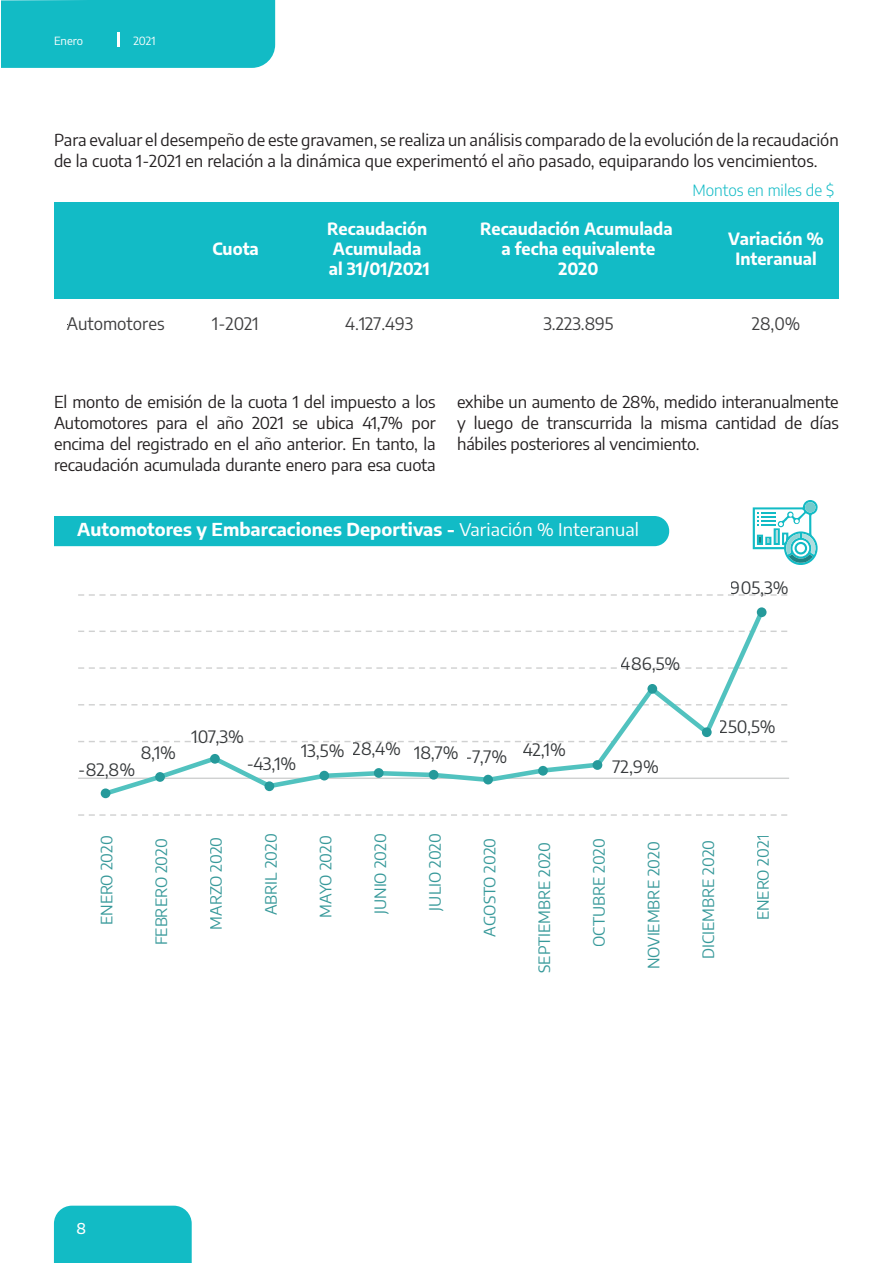
<style>
.page{position:relative;width:893px;height:1263px;background:#fff}
.page>*{position:absolute;margin:0;border:0;box-sizing:border-box;transform-origin:0 0}
.t1{font:700 17.55px "Encode Sans";color:#fff;scale:1.04 1}
.t2{font:17.25px "Encode Sans";color:#3e3e3f}
.t3{font:17.1px "Encode Sans";color:#373a3c}
.t4{font:700 16.65px/20px "Encode Sans";color:#fff;text-align:center}
.t5{font:16.5px/21px "Encode Sans";color:#231f20;text-align:justify}
.t6{font:15.75px "Encode Sans";color:#37999a}
.t7{font:300 15.45px "Encode Sans";color:#12bbc6}
.t8{font:500 15px "Encode Sans";color:#fff}
.t9{font:11.25px "Encode Sans";color:#fff}
.s1{font-weight:400}
</style>
<div class="page">
<div style="left:1px;top:0;width:274px;height:68px;background:#12bbc5"></div>
<hr style="left:117px;top:33px;width:3px;height:14px;background:#fff">
<div style="left:54px;top:1206px;width:138px;height:57px;background:#12bbc5"></div>
<div style="left:54px;top:202px;width:785px;height:96px;background:#12bbc6"></div>
<div style="left:54px;top:516px;width:615px;height:30px;background:#12bbc6"></div>
<svg style="left:753px;top:500px;width:65px;height:65px"></svg>
<svg style="left:78px;top:594px;width:709px;height:2px"></svg>
<svg style="left:78px;top:631px;width:710px;height:1px"></svg>
<svg style="left:78px;top:667px;width:710px;height:2px"></svg>
<svg style="left:78px;top:704px;width:710px;height:1px"></svg>
<svg style="left:78px;top:741px;width:710px;height:1px"></svg>
<svg style="left:78px;top:814px;width:710px;height:2px"></svg>
<hr style="left:78px;top:777px;width:711px;height:2px;background:#d0d1d1">
<svg style="left:100px;top:607px;width:667px;height:192px"></svg>
<div style="left:101px;top:788px;width:9px;height:10px;background:#259a9b;border-radius:50%"></div>
<div style="left:155px;top:772px;width:10px;height:10px;background:#259a9b;border-radius:50%"></div>
<div style="left:210px;top:754px;width:10px;height:10px;background:#259a9b;border-radius:50%"></div>
<div style="left:264px;top:781px;width:10px;height:10px;background:#259a9b;border-radius:50%"></div>
<div style="left:319px;top:771px;width:10px;height:9px;background:#259a9b;border-radius:50%"></div>
<div style="left:374px;top:768px;width:10px;height:10px;background:#259a9b;border-radius:50%"></div>
<div style="left:429px;top:770px;width:9px;height:10px;background:#259a9b;border-radius:50%"></div>
<div style="left:483px;top:775px;width:10px;height:9px;background:#259a9b;border-radius:50%"></div>
<div style="left:538px;top:766px;width:10px;height:10px;background:#259a9b;border-radius:50%"></div>
<div style="left:593px;top:760px;width:9px;height:10px;background:#259a9b;border-radius:50%"></div>
<div style="left:647px;top:684px;width:10px;height:10px;background:#259a9b;border-radius:50%"></div>
<div style="left:702px;top:727px;width:10px;height:10px;background:#259a9b;border-radius:50%"></div>
<div style="left:757px;top:607px;width:9px;height:10px;background:#259a9b;border-radius:50%"></div>
<p class="t9" style="left:54px;top:33px;width:31px">Enero</p>
<p class="t9" style="left:133px;top:33px;width:24px">2021</p>
<p class="t5" style="left:54px;top:129px;width:786px">Para evaluar el desempeño de este gravamen, se realiza un análisis comparado de la evolución de la recaudación de la cuota 1-2021 en relación a la dinámica que experimentó el año pasado, equiparando los vencimientos.</p>
<p class="t4" style="left:212px;top:238px;width:48px">Cuota</p>
<p class="t7" style="left:692px;top:180px;width:143px">Montos en miles de $</p>
<p class="t4" style="left:327px;top:218px;width:104px;text-align:left">Recaudación<br>Acumulada al 31/01/2021</p>
<p class="t4" style="left:480px;top:218px;width:194px">Recaudación Acumulada a fecha equivalente<br>2020</p>
<p class="t4" style="left:728px;top:228px;width:97px">Variación %<br>Interanual</p>
<p class="t2" style="left:67px;top:311px;width:99px">Automotores</p>
<p class="t2" style="left:212px;top:311px;width:48px">1-2021</p>
<p class="t2" style="left:345px;top:311px;width:70px">4.127.493</p>
<p class="t2" style="left:543px;top:311px;width:72px">3.223.895</p>
<p class="t2" style="left:752px;top:311px;width:50px">28,0%</p>
<p class="t5" style="left:54px;top:391px;width:383px">El monto de emisión de la cuota 1 del impuesto a los Automotores para el año 2021 se ubica 41,7% por encima del registrado en el año anterior. En tanto, la recaudación acumulada durante enero para esa cuota</p>
<p class="t5" style="left:457px;top:391px;width:383px">exhibe un aumento de 28%, medido interanualmente y luego de transcurrida la misma cantidad de días hábiles posteriores al vencimiento.</p>
<p class="t1" style="left:77px;top:516px;width:542px">Automotores y Embarcaciones Deportivas - <span class="s1">Variación % Interanual</span></p>
<p class="t3" style="left:141px;top:740px;width:37px">8,1%</p>
<p class="t3" style="left:79px;top:757px;width:58px">-82,8%</p>
<p class="t3" style="left:192px;top:725px;width:54px">107,3%</p>
<p class="t3" style="left:301px;top:739px;width:266px">13,5% 28,4% 18,7% -7,7% 42,1%</p>
<p class="t3" style="left:246px;top:751px;width:52px">-43,1%</p>
<p class="t3" style="left:621px;top:652px;width:61px">486,5%</p>
<p class="t3" style="left:612px;top:754px;width:48px">72,9%</p>
<p class="t3" style="left:731px;top:575px;width:59px">905,3%</p>
<p class="t3" style="left:720px;top:715px;width:57px">250,5%</p>
<p class="t6" style="left:96px;top:925px;width:91px;rotate:-90deg">ENERO 2020</p>
<p class="t6" style="left:150px;top:945px;width:109px;rotate:-90deg">FEBRERO 2020</p>
<p class="t6" style="left:205px;top:929px;width:94px;rotate:-90deg">MARZO 2020</p>
<p class="t6" style="left:260px;top:915px;width:83px;rotate:-90deg">ABRIL 2020</p>
<p class="t6" style="left:314px;top:917px;width:83px;rotate:-90deg">MAYO 2020</p>
<p class="t6" style="left:369px;top:914px;width:82px;rotate:-90deg">JUNIO 2020</p>
<p class="t6" style="left:424px;top:910px;width:79px;rotate:-90deg">JULIO 2020</p>
<p class="t6" style="left:478px;top:937px;width:100px;rotate:-90deg">AGOSTO 2020</p>
<p class="t6" style="left:533px;top:973px;width:132px;rotate:-90deg">SEPTIEMBRE 2020</p>
<p class="t6" style="left:588px;top:947px;width:110px;rotate:-90deg">OCTUBRE 2020</p>
<p class="t6" style="left:643px;top:969px;width:129px;rotate:-90deg">NOVIEMBRE 2020</p>
<p class="t6" style="left:697px;top:959px;width:120px;rotate:-90deg">DICIEMBRE 2020</p>
<p class="t6" style="left:752px;top:920px;width:87px;rotate:-90deg">ENERO 2021</p>
<p class="t8" style="left:77px;top:1217px;width:11px">8</p>
</div>
